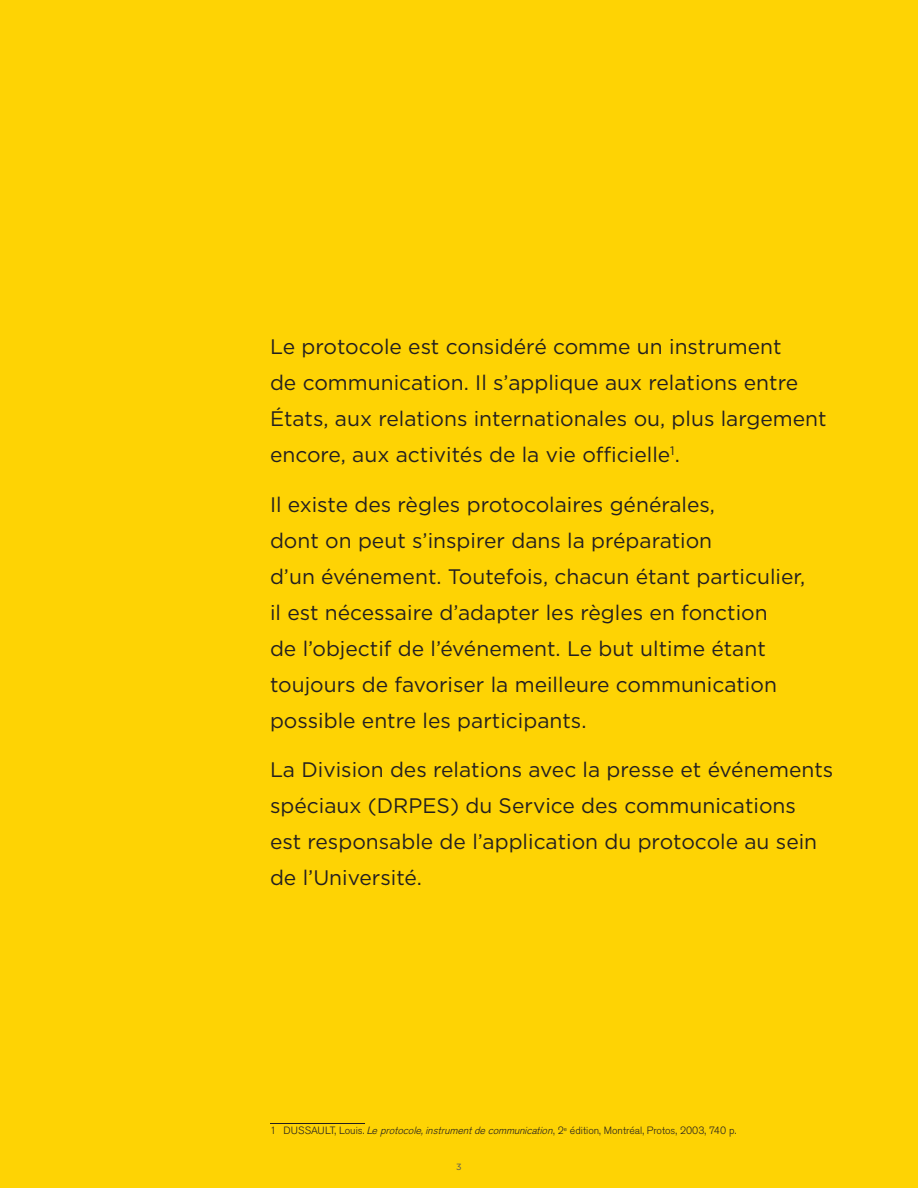
<style>
.page{position:relative;width:918px;height:1188px;background:#fed304}
.page>*{position:absolute;margin:0;border:0;box-sizing:border-box;transform-origin:0 0}
.Intro{font:21px/36px "Gotham";color:#231f20}
.Note_bas_de_page{font:300 10.5px "Akzidenz Grotesk BE";color:#231f20}
.t1{font:9px "Gotham";color:#57585a}
.s1{font-style:italic}
</style>
<div class="page">
<hr style="left:270px;top:1123px;width:95px;height:1px;background:#231f20">
<p class="Intro" style="left:270px;top:328px;width:558px">Le protocole est considéré comme un instrument<br>de communication. Il s’applique aux relations entre États, aux relations internationales ou, plus largement encore, aux activités de la vie officielle<sup>1</sup>.</p>
<p class="Intro" style="left:270px;top:486px;width:537px">Il existe des règles protocolaires générales,<br>dont on peut s’inspirer dans la préparation<br>d’un événement. Toutefois, chacun étant particulier, il est nécessaire d’adapter les règles en fonction<br>de l’objectif de l’événement. Le but ultime étant toujours de favoriser la meilleure communication possible entre les participants.</p>
<p class="Intro" style="left:270px;top:751px;width:565px">La Division des relations avec la presse et événements spéciaux (DRPES) du Service des communications<br>est responsable de l’application du protocole au sein de l’Université.</p>
<p class="Note_bas_de_page" style="left:270px;top:1124px;width:468px">1 DUSSAULT, Louis. <span class="s1">Le protocole, instrument de communication</span>, 2<sup>e</sup> édition, Montréal, Protos, 2003, 740 p.</p>
<p class="t1" style="left:456px;top:1161px;width:7px">3</p>
</div>
